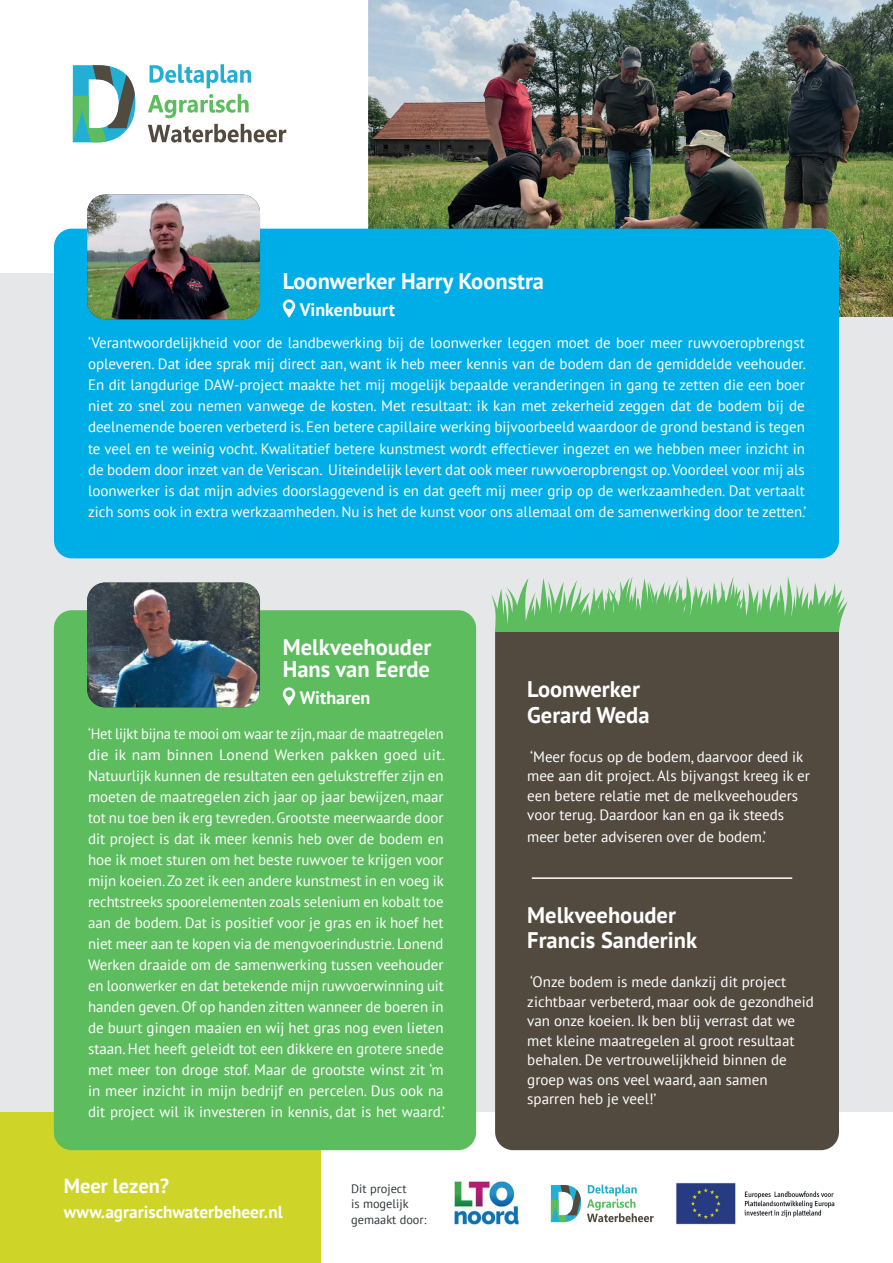
<style>
.page{position:relative;width:893px;height:1263px;background:#fff}
.page>*{position:absolute;margin:0;border:0;box-sizing:border-box;transform-origin:0 0}
.t1{font:700 22.5px/25.5px "PT Sans";color:#fff}
.t2{font:700 20.4px "PT Sans";color:#fff}
.t3{font:700 18px "PT Sans";color:#fff}
.t4{font:700 17.25px "PT Sans";color:#fff}
.t5{font:15px/19.5px "PT Sans";color:#fff}
.t6{font:15px/21px "PT Sans";color:#fff;text-align:justify;scale:.96 1}
.t7{font:12.3px/15.5px "PT Sans";color:#2f383c}
</style>
<div class="page">
<div style="left:0;top:1112px;width:321px;height:151px;background:#ced528"></div>
<div style="left:0;top:274px;width:893px;height:838px;background:#e6e7e9"></div>
<div style="left:495px;top:632px;width:344px;height:518px;background:#524a3f"></div>
<img style="left:369px;top:0;width:419px;height:229px">
<img style="left:788px;top:0;width:105px;height:274px">
<img style="left:839px;top:274px;width:54px;height:43px">
<div style="left:54px;top:229px;width:785px;height:329px;background:#00aee7;border-radius:18px"></div>
<div style="left:54px;top:610px;width:422px;height:540px;background:#5cbc5e;border-radius:18px"></div>
<svg style="left:283px;top:299px;width:12px;height:19px"></svg>
<svg style="left:283px;top:687px;width:12px;height:19px"></svg>
<svg style="left:87px;top:583px;width:173px;height:124px"></svg>
<img style="left:87px;top:583px;width:172px;height:83px">
<img style="left:87px;top:666px;width:161px;height:41px">
<img style="left:87px;top:195px;width:173px;height:124px">
<svg style="left:73px;top:65px;width:62px;height:77px"></svg>
<svg style="left:150px;top:64px;width:101px;height:24px"></svg>
<svg style="left:148px;top:94px;width:101px;height:24px"></svg>
<svg style="left:148px;top:124px;width:138px;height:18px"></svg>
<hr style="left:532px;top:877px;width:260px;height:2px;background:#fff">
<svg style="left:491px;top:576px;width:357px;height:56px"></svg>
<svg style="left:551px;top:1185px;width:30px;height:37px"></svg>
<svg style="left:587px;top:1184px;width:67px;height:38px"></svg>
<img style="left:454px;top:1181px;width:66px;height:45px">
<img style="left:676px;top:1183px;width:60px;height:41px">
<img style="left:744px;top:1191px;width:91px;height:27px">
<h1 class="t1" style="left:283px;top:268px;width:263px">Loonwerker Harry Koonstra</h1>
<p class="t3" style="left:300px;top:298px;width:97px">Vinkenbuurt</p>
<p class="t5" style="left:88px;top:332px;width:720px;line-height:21px;text-align:justify">‘Verantwoordelijkheid voor de landbewerking bij de loonwerker leggen moet de boer meer ruwvoeropbrengst opleveren. Dat idee sprak mij direct aan, want ik heb meer kennis van de bodem dan de gemiddelde veehouder.<br>En dit langdurige DAW-project maakte het mij mogelijk bepaalde veranderingen in gang te zetten die een boer niet zo snel zou nemen vanwege de kosten. Met resultaat: ik kan met zekerheid zeggen dat de bodem bij de deelnemende boeren verbeterd is. Een betere capillaire werking bijvoorbeeld waardoor de grond bestand is tegen te veel en te weinig vocht. Kwalitatief betere kunstmest wordt effectiever ingezet en we hebben meer inzicht in de bodem door inzet van de Veriscan. Uiteindelijk levert dat ook meer ruwvoeropbrengst op. Voordeel voor mij als loonwerker is dat mijn advies doorslaggevend is en dat geeft mij meer grip op de werkzaamheden. Dat vertaalt zich soms ook in extra werkzaamheden. Nu is het de kunst voor ons allemaal om de samenwerking door te zetten.’</p>
<h1 class="t1" style="left:283px;top:635px;width:150px;line-height:22.5px">Melkveehouder<br>Hans van Eerde</h1>
<p class="t3" style="left:300px;top:686px;width:72px">Witharen</p>
<p class="t6" style="left:88px;top:723px;width:373px">‘Het lijkt bijna te mooi om waar te zijn, maar de maatregelen die ik nam binnen Lonend Werken pakken goed uit.<br>Natuurlijk kunnen de resultaten een gelukstreffer zijn en moeten de maatregelen zich jaar op jaar bewijzen, maar tot nu toe ben ik erg tevreden. Grootste meerwaarde door dit project is dat ik meer kennis heb over de bodem en hoe ik moet sturen om het beste ruwvoer te krijgen voor mijn koeien. Zo zet ik een andere kunstmest in en voeg ik rechtstreeks spoorelementen zoals selenium en kobalt toe aan de bodem. Dat is positief voor je gras en ik hoef het niet meer aan te kopen via de mengvoerindustrie. Lonend Werken draaide om de samenwerking tussen veehouder en loonwerker en dat betekende mijn ruwvoerwinning uit handen geven. Of op handen zitten wanneer de boeren in de buurt gingen maaien en wij het gras nog even lieten staan. Het heeft geleidt tot een dikkere en grotere snede met meer ton droge stof. Maar de grootste winst zit ‘m in meer inzicht in mijn bedrijf en percelen. Dus ook na dit project wil ik investeren in kennis, dat is het waard.’</p>
<h2 class="t2" style="left:64px;top:1172px;width:107px">Meer lezen?</h2>
<p class="t4" style="left:64px;top:1200px;width:221px">www.agrarischwaterbeheer.nl</p>
<p class="t7" style="left:351px;top:1180px;width:77px">Dit project<br>is mogelijk gemaakt door:</p>
<h1 class="t1" style="left:527px;top:676px;width:124px">Loonwerker<br>Gerard Weda</h1>
<p class="t5" style="left:527px;top:746px;width:284px">‘Meer focus op de bodem, daarvoor deed ik mee aan dit project. Als bijvangst kreeg ik er een betere relatie met de melkveehouders voor terug. Daardoor kan en ga ik steeds</p>
<p class="t5" style="left:527px;top:826px;width:240px">meer beter adviseren over de bodem.’</p>
<h1 class="t1" style="left:527px;top:901px;width:171px">Melkveehouder<br>Francis Sanderink</h1>
<p class="t5" style="left:527px;top:972px;width:288px">‘Onze bodem is mede dankzij dit project zichtbaar verbeterd, maar ook de gezondheid van onze koeien. Ik ben blij verrast dat we met kleine maatregelen al groot resultaat behalen. De vertrouwelijkheid binnen de groep was ons veel waard, aan samen sparren heb je veel!’</p>
</div>
